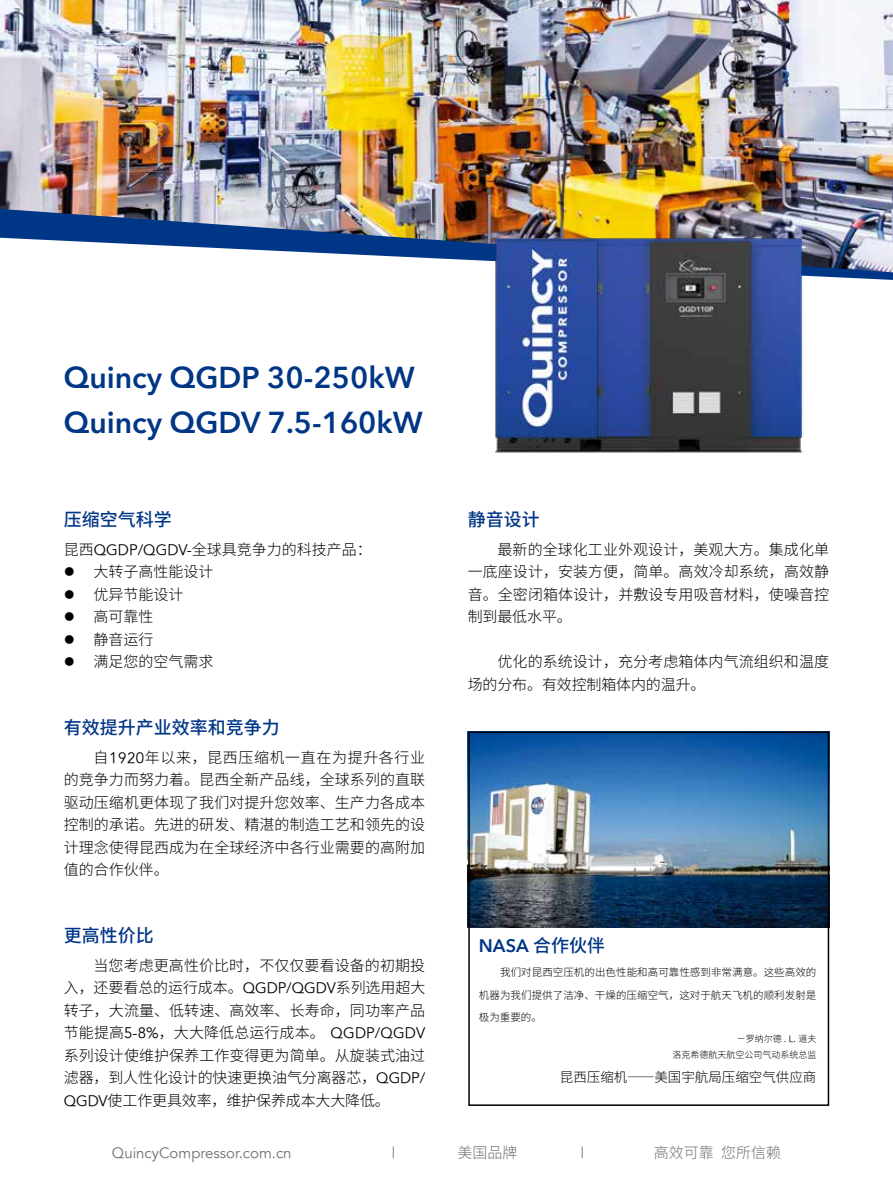
<style>
.page{position:relative;width:893px;height:1191px;background:#fff}
.page>*{position:absolute;margin:0;border:0;box-sizing:border-box;transform-origin:0 0}
.t1{font:600 30px/45px "Avenir Next LT Pro";color:#003686}
.t2{font:500 18px "Source Han Sans CN";color:#003686}
.t3{font:600 18px "Avenir Next LT Pro";color:#003686}
.t4{font:300 15px/22.5px "Source Han Sans CN";letter-spacing:.005em;color:#000;text-align:justify}
.t5{font:300 15px "Avenir 45";color:#727171}
.t6{font:300 15px "Source Han Sans CN";color:#727171}
.t7{font:300 13.5px "Source Han Sans CN";color:#000}
.t8{font:300 10.5px/22.5px "Source Han Sans CN";letter-spacing:.005em;color:#000;text-align:justify}
.t9{font:300 9px/15.8px "Source Han Sans CN";color:#000;text-align:right}
.s1{font-family:"Avenir 45"}
.s2{font-family:"Source Han Sans CN";font-weight:500}
</style>
<div class="page">
<img style="left:0;top:0;width:893px;height:272px">
<img style="left:471px;top:734px;width:355px;height:193px">
<div style="left:468px;top:731px;width:361px;height:375px;border:2px solid #000"></div>
<img style="left:494px;top:236px;width:309px;height:217px">
<h1 class="t1" style="left:64px;top:355px;width:361px">Quincy QGDP 30-250kW<br>Quincy QGDV 7.5-160kW</h1>
<p class="t2" style="left:64px;top:509px;width:109px">压缩空气科学</p>
<p class="t4" style="left:64px;top:538px;width:310px">昆西<span class="s1">QGDP/QGDV-</span>全球具竞争力的科技产品：</p>
<p class="t4" style="left:64px;top:561px;width:151px">● 大转子高性能设计</p>
<p class="t4" style="left:64px;top:583px;width:121px">● 优异节能设计</p>
<p class="t4" style="left:64px;top:606px;width:91px">● 高可靠性</p>
<p class="t4" style="left:64px;top:628px;width:91px">● 静音运行</p>
<p class="t4" style="left:64px;top:651px;width:151px">● 满足您的空气需求</p>
<p class="t2" style="left:64px;top:717px;width:217px">有效提升产业效率和竞争力</p>
<p class="t4" style="left:64px;top:746px;width:363px;text-indent:30px">自<span class="s1">1920</span>年以来，昆西压缩机一直在为提升各行业的竞争力而努力着。昆西全新产品线，全球系列的直联驱动压缩机更体现了我们对提升您效率、生产力各成本控制的承诺。先进的研发、精湛的制造工艺和领先的设计理念使得昆西成为在全球经济中各行业需要的高附加值的合作伙伴。</p>
<p class="t2" style="left:64px;top:925px;width:91px">更高性价比</p>
<p class="t4" style="left:64px;top:954px;width:363px;text-indent:30px">当您考虑更高性价比时，不仅仅要看设备的初期投入，还要看总的运行成本。<span class="s1">QGDP/QGDV</span>系列选用超大转子，大流量、低转速、高效率、长寿命，同功率产品节能提高<span class="s1">5-8%</span>，大大降低总运行成本。 <span class="s1">QGDP/QGDV</span>系列设计使维护保养工作变得更为简单。从旋装式油过滤器，到人性化设计的快速更换油气分离器芯，<span class="s1">QGDP/ QGDV</span>使工作更具效率，维护保养成本大大降低。</p>
<p class="t2" style="left:468px;top:509px;width:73px">静音设计</p>
<p class="t4" style="left:468px;top:538px;width:363px;text-indent:30px">最新的全球化工业外观设计，美观大方。集成化单一底座设计，安装方便，简单。高效冷却系统，高效静音。全密闭箱体设计，并敷设专用吸音材料，使噪音控制到最低水平。</p>
<p class="t4" style="left:468px;top:651px;width:363px;text-indent:30px">优化的系统设计，充分考虑箱体内气流组织和温度场的分布。有效控制箱体内的温升。</p>
<p class="t3" style="left:479px;top:934px;width:128px">NASA <span class="s2">合作伙伴</span></p>
<p class="t8" style="left:479px;top:961px;width:339px;text-indent:21px">我们对昆西空压机的出色性能和高可靠性感到非常满意。这些高效的机器为我们提供了洁净、干燥的压缩空气，这对于航天飞机的顺利发射是极为重要的。</p>
<p class="t9" style="left:672px;top:1031px;width:146px">－罗纳尔德 <span class="s1">. L.</span> 道夫<br>洛克希德航天航空公司气动系统总监</p>
<p class="t7" style="left:560px;top:1069px;width:258px">昆西压缩机――美国宇航局压缩空气供应商</p>
<p class="t5" style="left:112px;top:1144px;width:181px">QuincyCompressor.com.cn</p>
<p class="t5" style="left:392px;top:1144px;width:5px">|</p>
<p class="t6" style="left:458px;top:1144px;width:61px">美国品牌</p>
<p class="t5" style="left:581px;top:1144px;width:5px">|</p>
<p class="t6" style="left:654px;top:1144px;width:129px">高效可靠 您所信赖</p>
</div>
